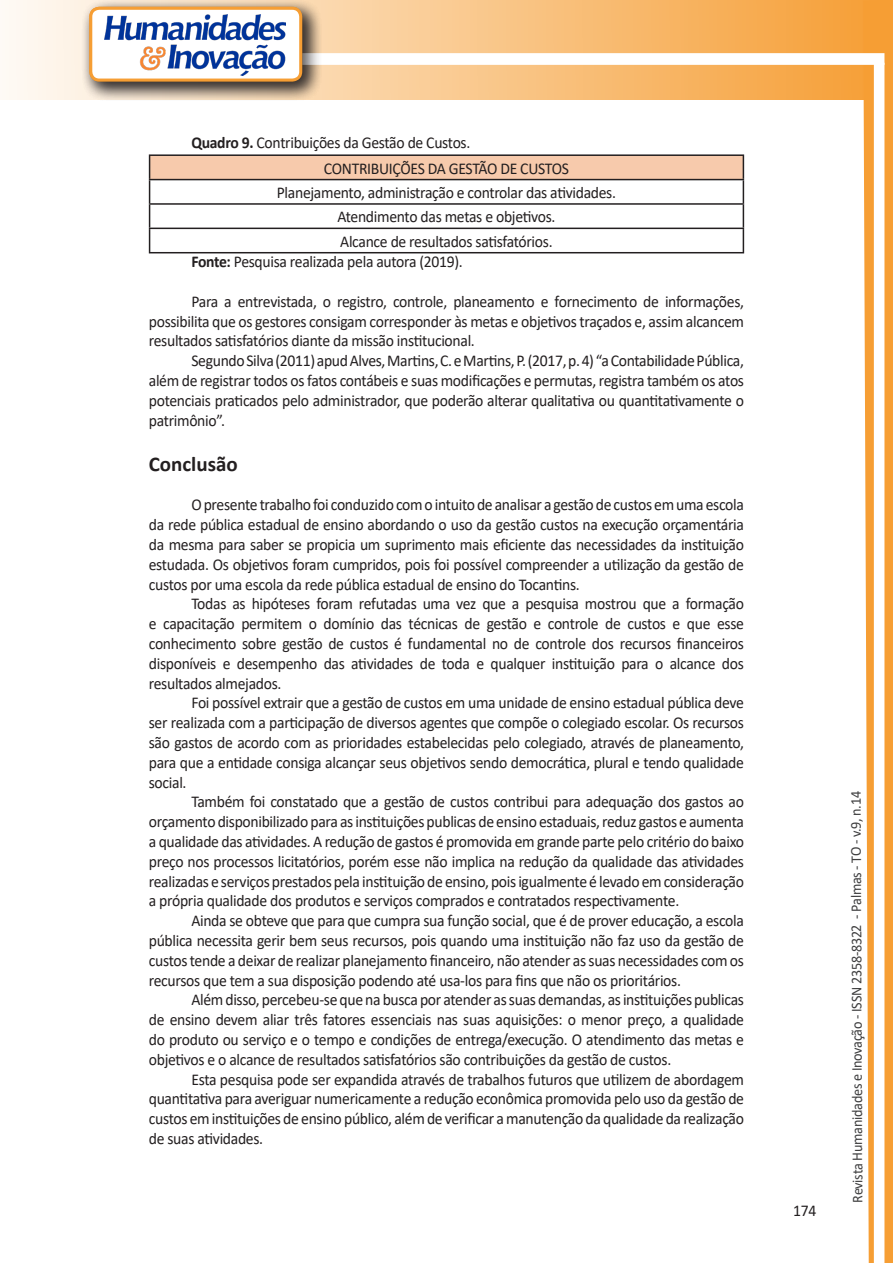
<style>
.page{position:relative;width:893px;height:1263px;background:#fff}
.page>*{position:absolute;margin:0;border:0;box-sizing:border-box;transform-origin:0 0}
.Titulo_2{font:700 21px "Calibri";color:#231f20}
.texto{font:16.5px/19.8px "Calibri";letter-spacing:-.02em;color:#231f20;text-align:justify;scale:.95 1}
.t1{font:15px "Calibri";letter-spacing:-.025em;color:#3e3e3f;scale:.95 1}
.s1{font-weight:700}
</style>
<div class="page">
<svg style="left:5px;top:0;width:858px;height:100px;background:#f9c484"></svg>
<div style="left:302px;top:53px;width:582px;height:12px;background:#fff;border:2px solid #fff"></div>
<svg style="left:863px;top:0;width:30px;height:1263px"></svg>
<div style="left:81px;top:0;width:241px;height:102px;background:#231f20;opacity:.75"></div>
<svg style="left:91px;top:8px;width:210px;height:72px"></svg>
<div style="left:89px;top:7px;width:213px;height:75px;border:3px solid #f69e34;border-radius:9px"></div>
<div style="left:150px;top:155px;width:593px;height:25px;background:#f7caac"></div>
<hr style="left:149px;top:154px;width:595px;height:2px;background:#231f20">
<hr style="left:149px;top:179px;width:595px;height:1px;background:#231f20">
<hr style="left:149px;top:203px;width:595px;height:2px;background:#231f20">
<hr style="left:149px;top:228px;width:595px;height:1px;background:#231f20">
<svg style="left:149px;top:156px;width:1px;height:96px"></svg>
<svg style="left:743px;top:156px;width:1px;height:96px"></svg>
<hr style="left:149px;top:252px;width:595px;height:1px;background:#231f20">
<p class="texto" style="left:191px;top:133px;width:295px"><span class="s1">Quadro 9.</span> Contribuições da Gestão de Custos.</p>
<p class="texto" style="left:324px;top:158px;width:259px">CONTRIBUIÇÕES DA GESTÃO DE CUSTOS</p>
<p class="texto" style="left:277px;top:182px;width:359px">Planejamento, administração e controlar das atividades.</p>
<p class="texto" style="left:337px;top:207px;width:231px">Atendimento das metas e objetivos.</p>
<p class="texto" style="left:340px;top:231px;width:225px">Alcance de resultados satisfatórios.</p>
<p class="texto" style="left:191px;top:251px;width:287px"><span class="s1">Fonte:</span> Pesquisa realizada pela autora (2019).</p>
<p class="texto" style="left:149px;top:291px;width:628px;text-indent:43px">Para a entrevistada, o registro, controle, planeamento e fornecimento de informações, possibilita que os gestores consigam corresponder às metas e objetivos traçados e, assim alcancem resultados satisfatórios diante da missão institucional.</p>
<p class="texto" style="left:149px;top:350px;width:628px;text-indent:43px">Segundo Silva (2011) apud Alves, Martins, C. e Martins, P. (2017, p. 4) “a Contabilidade Pública, além de registrar todos os fatos contábeis e suas modificações e permutas, registra também os atos potenciais praticados pelo administrador, que poderão alterar qualitativa ou quantitativamente o patrimônio”.</p>
<p class="Titulo_2" style="left:149px;top:449px;width:90px">Conclusão</p>
<p class="texto" style="left:149px;top:494px;width:628px;text-indent:43px">O presente trabalho foi conduzido com o intuito de analisar a gestão de custos em uma escola da rede pública estadual de ensino abordando o uso da gestão custos na execução orçamentária da mesma para saber se propicia um suprimento mais eficiente das necessidades da instituição estudada. Os objetivos foram cumpridos, pois foi possível compreender a utilização da gestão de custos por uma escola da rede pública estadual de ensino do Tocantins.</p>
<p class="texto" style="left:149px;top:593px;width:628px;text-indent:43px">Todas as hipóteses foram refutadas uma vez que a pesquisa mostrou que a formação e capacitação permitem o domínio das técnicas de gestão e controle de custos e que esse conhecimento sobre gestão de custos é fundamental no de controle dos recursos financeiros disponíveis e desempenho das atividades de toda e qualquer instituição para o alcance dos resultados almejados.</p>
<p class="texto" style="left:149px;top:692px;width:628px;text-indent:43px">Foi possível extrair que a gestão de custos em uma unidade de ensino estadual pública deve ser realizada com a participação de diversos agentes que compõe o colegiado escolar. Os recursos são gastos de acordo com as prioridades estabelecidas pelo colegiado, através de planeamento, para que a entidade consiga alcançar seus objetivos sendo democrática, plural e tendo qualidade social.</p>
<p class="texto" style="left:149px;top:791px;width:628px;text-indent:43px">Também foi constatado que a gestão de custos contribui para adequação dos gastos ao orçamento disponibilizado para as instituições publicas de ensino estaduais, reduz gastos e aumenta a qualidade das atividades. A redução de gastos é promovida em grande parte pelo critério do baixo preço nos processos licitatórios, porém esse não implica na redução da qualidade das atividades realizadas e serviços prestados pela instituição de ensino, pois igualmente é levado em consideração a própria qualidade dos produtos e serviços comprados e contratados respectivamente.</p>
<p class="texto" style="left:149px;top:910px;width:628px;text-indent:43px">Ainda se obteve que para que cumpra sua função social, que é de prover educação, a escola pública necessita gerir bem seus recursos, pois quando uma instituição não faz uso da gestão de custos tende a deixar de realizar planejamento financeiro, não atender as suas necessidades com os recursos que tem a sua disposição podendo até usa-los para fins que não os prioritários.</p>
<p class="texto" style="left:149px;top:989px;width:628px;text-indent:43px">Além disso, percebeu-se que na busca por atender as suas demandas, as instituições publicas de ensino devem aliar três fatores essenciais nas suas aquisições: o menor preço, a qualidade do produto ou serviço e o tempo e condições de entrega/execução. O atendimento das metas e objetivos e o alcance de resultados satisfatórios são contribuições da gestão de custos.</p>
<p class="texto" style="left:149px;top:1069px;width:628px;text-indent:43px">Esta pesquisa pode ser expandida através de trabalhos futuros que utilizem de abordagem quantitativa para averiguar numericamente a redução econômica promovida pelo uso da gestão de custos em instituições de ensino público, além de verificar a manutenção da qualidade da realização de suas atividades.</p>
<p class="texto" style="left:793px;top:1200px;width:26px">174</p>
<p class="t1" style="left:846px;top:1203px;width:435px;rotate:-90deg">Revista Humanidades e Inovação - ISSN 2358-8322 - Palmas - TO - v.9, n.14</p>
</div>
